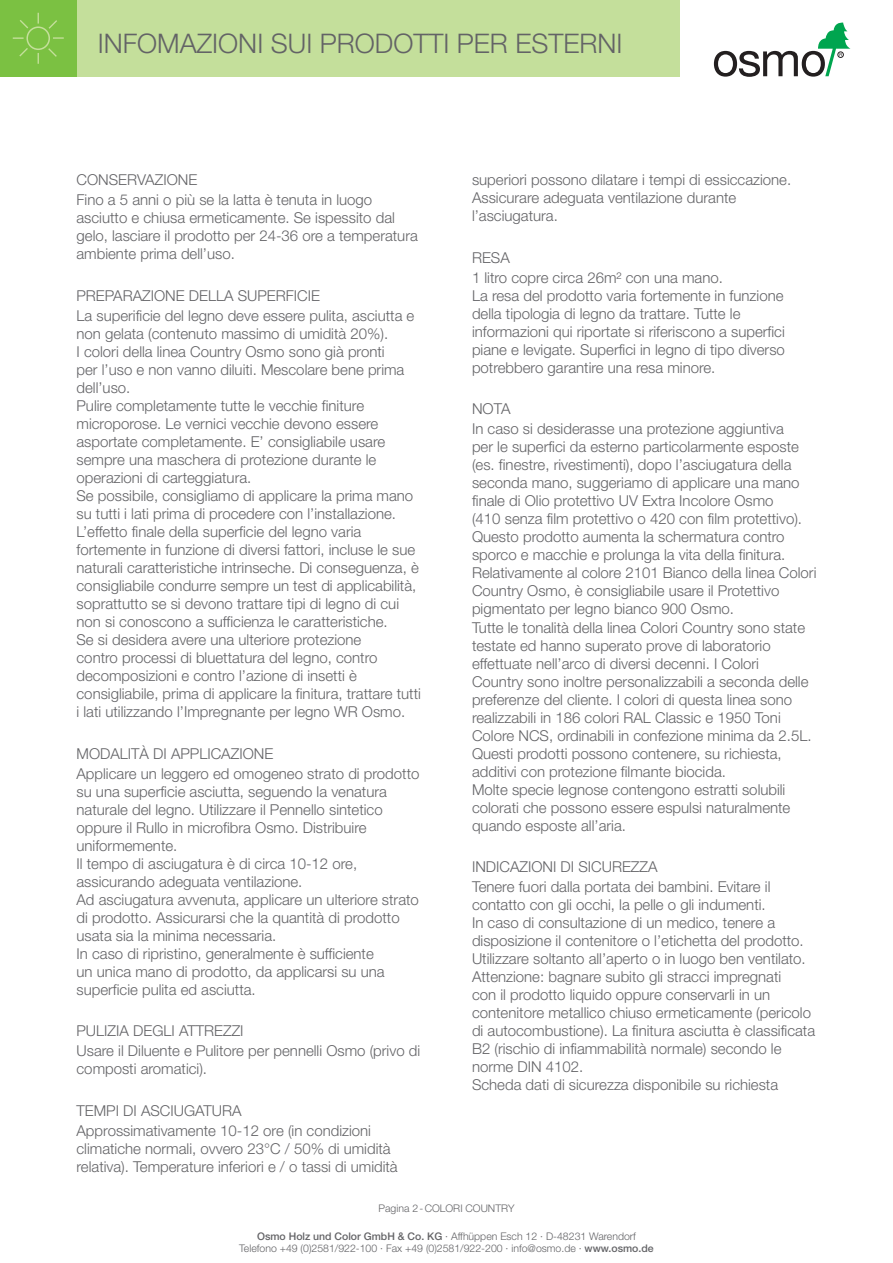
<style>
.page{position:relative;width:893px;height:1263px;background:#fff}
.page>*{position:absolute;margin:0;border:0;box-sizing:border-box;transform-origin:0 0}
.t1{font:300 27px "Helvetica Neue";color:#636366}
.Produkt_Backtext{font:300 15px/18px "Helvetica Neue";color:#636366}
.PI_Fließtext_Head{font:300 15px "Helvetica Neue";color:#636366}
.PI_Seitenangabe{font:300 10.5px/12.6px "Helvetica Neue";color:#636366;text-align:center}
.s1{font-weight:500}
</style>
<div class="page">
<div style="left:77px;top:0;width:603px;height:77px;background:#c4df9b"></div>
<div style="left:0;top:0;width:77px;height:77px;background:#7bc142"></div>
<svg style="left:12px;top:12px;width:52px;height:52px"></svg>
<svg style="left:714px;top:23px;width:136px;height:54px"></svg>
<h1 class="t1" style="left:98px;top:27px;width:526px">INFOMAZIONI SUI PRODOTTI PER ESTERNI</h1>
<p class="PI_Fließtext_Head" style="left:77px;top:171px;width:122px">CONSERVAZIONE</p>
<p class="Produkt_Backtext" style="left:77px;top:191px;width:343px">Fino a 5 anni o più se la latta è tenuta in luogo asciutto e chiusa ermeticamente. Se ispessito dal gelo, lasciare il prodotto per 24-36 ore a temperatura ambiente prima dell’uso.</p>
<p class="PI_Fließtext_Head" style="left:77px;top:286px;width:245px">PREPARAZIONE DELLA SUPERFICIE</p>
<p class="Produkt_Backtext" style="left:77px;top:306px;width:339px">La superificie del legno deve essere pulita, asciutta e non gelata (contenuto massimo di umidità 20%).</p>
<p class="Produkt_Backtext" style="left:77px;top:342px;width:329px">I colori della linea Country Osmo sono già pronti per l’uso e non vanno diluiti. Mescolare bene prima dell’uso.</p>
<p class="Produkt_Backtext" style="left:77px;top:396px;width:310px">Pulire completamente tutte le vecchie finiture microporose. Le vernici vecchie devono essere asportate completamente. E’ consigliabile usare sempre una maschera di protezione durante le operazioni di carteggiatura.</p>
<p class="Produkt_Backtext" style="left:77px;top:486px;width:338px">Se possibile, consigliamo di applicare la prima mano su tutti i lati prima di procedere con l’installazione.</p>
<p class="Produkt_Backtext" style="left:77px;top:522px;width:344px">L’effetto finale della superficie del legno varia fortemente in funzione di diversi fattori, incluse le sue naturali caratteristiche intrinseche. Di conseguenza, è consigliabile condurre sempre un test di applicabilità, soprattutto se si devono trattare tipi di legno di cui non si conoscono a sufficienza le caratteristiche.</p>
<p class="Produkt_Backtext" style="left:77px;top:630px;width:346px">Se si desidera avere una ulteriore protezione<br>contro processi di bluettatura del legno, contro decomposizioni e contro l’azione di insetti è consigliabile, prima di applicare la finitura, trattare tutti i lati utilizzando l’Impregnante per legno WR Osmo.</p>
<p class="PI_Fließtext_Head" style="left:77px;top:744px;width:198px">MODALITÀ DI APPLICAZIONE</p>
<p class="Produkt_Backtext" style="left:77px;top:764px;width:344px">Applicare un leggero ed omogeneo strato di prodotto su una superficie asciutta, seguendo la venatura naturale del legno. Utilizzare il Pennello sintetico oppure il Rullo in microfibra Osmo. Distribuire uniformemente.</p>
<p class="Produkt_Backtext" style="left:77px;top:854px;width:282px">Il tempo di asciugatura è di circa 10-12 ore, assicurando adeguata ventilazione.</p>
<p class="Produkt_Backtext" style="left:77px;top:890px;width:344px">Ad asciugatura avvenuta, applicare un ulteriore strato di prodotto. Assicurarsi che la quantità di prodotto usata sia la minima necessaria.</p>
<p class="Produkt_Backtext" style="left:77px;top:944px;width:310px">In caso di ripristino, generalmente è sufficiente un unica mano di prodotto, da applicarsi su una superficie pulita ed asciutta.</p>
<p class="PI_Fließtext_Head" style="left:77px;top:1022px;width:169px">PULIZIA DEGLI ATTREZZI</p>
<p class="Produkt_Backtext" style="left:77px;top:1042px;width:345px">Usare il Diluente e Pulitore per pennelli Osmo (privo di composti aromatici).</p>
<p class="PI_Fließtext_Head" style="left:77px;top:1101px;width:167px">TEMPI DI ASCIUGATURA</p>
<p class="Produkt_Backtext" style="left:77px;top:1121px;width:323px">Approssimativamente 10-12 ore (in condizioni climatiche normali, ovvero 23°C / 50% di umidità relativa). Temperature inferiori e / o tassi di umidità</p>
<p class="Produkt_Backtext" style="left:472px;top:170px;width:321px">superiori possono dilatare i tempi di essiccazione.<br>Assicurare adeguata ventilazione durante l’asciugatura.</p>
<p class="PI_Fließtext_Head" style="left:472px;top:248px;width:39px">RESA</p>
<p class="Produkt_Backtext" style="left:472px;top:268px;width:252px">1 litro copre circa 26m² con una mano.</p>
<p class="Produkt_Backtext" style="left:472px;top:286px;width:314px">La resa del prodotto varia fortemente in funzione della tipologia di legno da trattare. Tutte le informazioni qui riportate si riferiscono a superfici piane e levigate. Superfici in legno di tipo diverso potrebbero garantire una resa minore.</p>
<p class="PI_Fließtext_Head" style="left:472px;top:400px;width:40px">NOTA</p>
<p class="Produkt_Backtext" style="left:472px;top:420px;width:346px">In caso si desiderasse una protezione aggiuntiva<br>per le superfici da esterno particolarmente esposte (es. finestre, rivestimenti), dopo l’asciugatura della seconda mano, suggeriamo di applicare una mano finale di Olio protettivo UV Extra Incolore Osmo<br>(410 senza film protettivo o 420 con film protettivo).<br>Questo prodotto aumenta la schermatura contro sporco e macchie e prolunga la vita della finitura.<br>Relativamente al colore 2101 Bianco della linea Colori Country Osmo, è consigliabile usare il Protettivo pigmentato per legno bianco 900 Osmo.</p>
<p class="Produkt_Backtext" style="left:472px;top:618px;width:341px">Tutte le tonalità della linea Colori Country sono state testate ed hanno superato prove di laboratorio effettuate nell’arco di diversi decenni. I Colori Country sono inoltre personalizzabili a seconda delle preferenze del cliente. I colori di questa linea sono realizzabili in 186 colori RAL Classic e 1950 Toni Colore NCS, ordinabili in confezione minima da 2.5L.<br>Questi prodotti possono contenere, su richiesta, additivi con protezione filmante biocida.</p>
<p class="Produkt_Backtext" style="left:472px;top:780px;width:320px">Molte specie legnose contengono estratti solubili colorati che possono essere espulsi naturalmente quando esposte all’aria.</p>
<p class="PI_Fließtext_Head" style="left:472px;top:857px;width:187px">INDICAZIONI DI SICUREZZA</p>
<p class="Produkt_Backtext" style="left:472px;top:877px;width:345px">Tenere fuori dalla portata dei bambini. Evitare il contatto con gli occhi, la pelle o gli indumenti.<br>In caso di consultazione di un medico, tenere a disposizione il contenitore o l’etichetta del prodotto.<br>Utilizzare soltanto all’aperto o in luogo ben ventilato.<br>Attenzione: bagnare subito gli stracci impregnati<br>con il prodotto liquido oppure conservarli in un contenitore metallico chiuso ermeticamente (pericolo di autocombustione). La finitura asciutta è classificata B2 (rischio di infiammabilità normale) secondo le norme DIN 4102.</p>
<p class="Produkt_Backtext" style="left:472px;top:1075px;width:308px">Scheda dati di sicurezza disponibile su richiesta</p>
<p class="PI_Seitenangabe" style="left:378px;top:1201px;width:137px">Pagina 2-COLORI COUNTRY</p>
<p class="PI_Seitenangabe" style="left:239px;top:1229px;width:416px"><span class="s1">Osmo Holz und Color GmbH &amp; Co. KG</span> · Affhüppen Esch 12 · D-48231 Warendorf<br>Telefono +49 (0)2581/922-100 · Fax +49 (0)2581/922-200 · info@osmo.de · <span class="s1">www.osmo.de</span></p>
</div>
